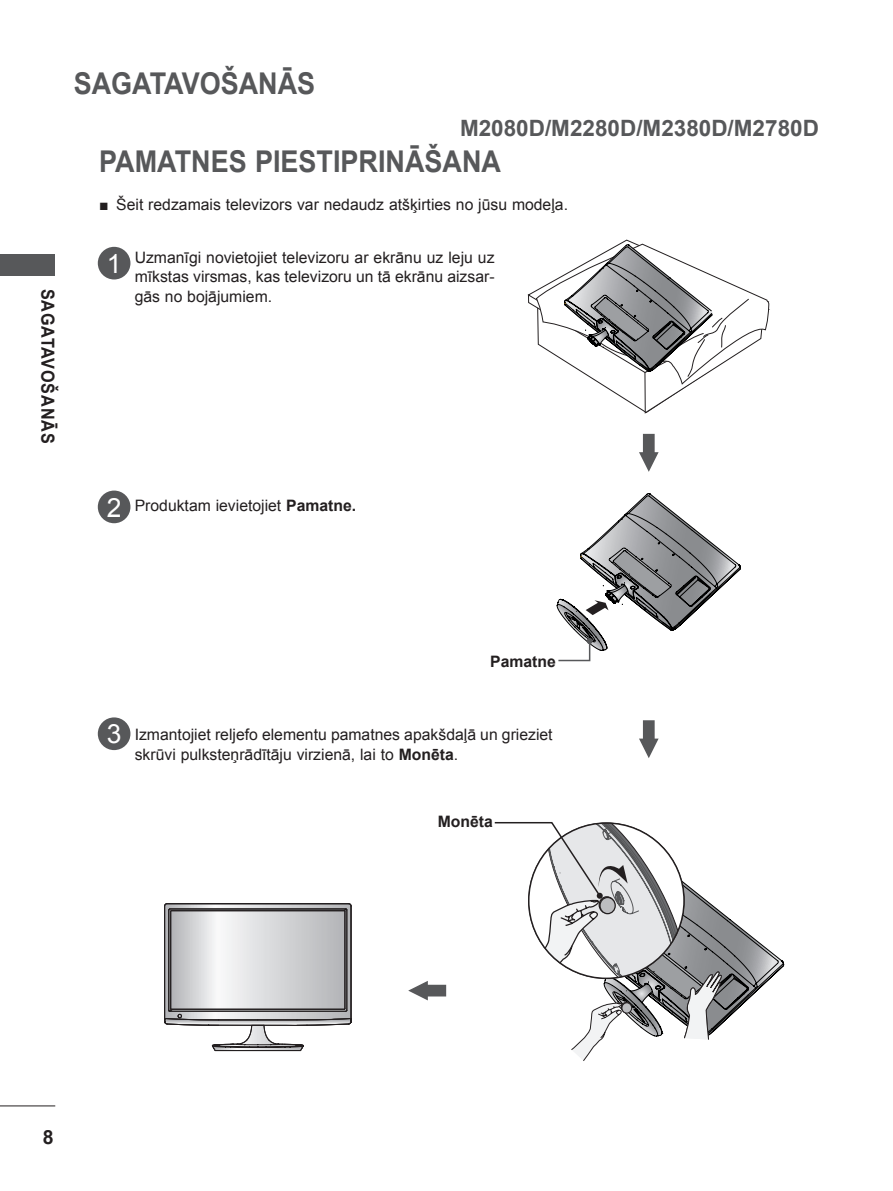
<style>
.page{position:relative;width:893px;height:1191px;background:#fff}
.page>*{position:absolute;margin:0;border:0;box-sizing:border-box;transform-origin:0 0}
.contents_body_head_2{font:700 30px "Arial";color:#57585a;scale:.9 1}
.body_main{font:26.4px "Arial";color:#fff}
.contents_body_head_1{font:700 22.5px "Arial";color:#57585a}
.t1{font:700 19.5px "Arial";color:#231f20}
.t2{font:700 18px "Arial";letter-spacing:.05em;color:#231f20;scale:.9 1}
.body_main-2{font:15.75px/19.5px "Arial";color:#231f20;text-align:justify}
.body_main_10_5pt{font:15.75px "Arial";color:#231f20}
.body_main-3{font:700 15.75px "Arial";color:#231f20}
.s1{font-weight:700}
</style>
<div class="page">
<hr style="left:0;top:1105px;width:55px;height:1px;background:#231f20">
<div style="left:0;top:254px;width:54px;height:21px;background:#57585a"></div>
<div style="left:98px;top:247px;width:32px;height:32px;background:#57585a;border-radius:50%"></div>
<div style="left:98px;top:490px;width:32px;height:33px;background:#57585a;border-radius:50%"></div>
<div style="left:98px;top:717px;width:32px;height:33px;background:#57585a;border-radius:50%"></div>
<svg style="left:639px;top:434px;width:20px;height:38px"></svg>
<svg style="left:639px;top:720px;width:20px;height:38px"></svg>
<svg style="left:527px;top:239px;width:243px;height:175px"></svg>
<svg style="left:408px;top:981px;width:38px;height:19px"></svg>
<svg style="left:494px;top:822px;width:290px;height:239px"></svg>
<svg style="left:557px;top:493px;width:184px;height:169px"></svg>
<svg style="left:164px;top:903px;width:188px;height:148px"></svg>
<p class="t2" style="left:60px;top:289px;width:173px;rotate:90deg">SAGATAVOŠANĀS</p>
<h1 class="contents_body_head_2" style="left:74px;top:64px;width:270px">SAGATAVOŠANĀS</h1>
<p class="contents_body_head_1" style="left:460px;top:113px;width:360px">M2080D/M2280D/M2380D/M2780D</p>
<p class="contents_body_head_2" style="left:99px;top:141px;width:448px">PAMATNES PIESTIPRINĀŠANA</p>
<p class="body_main_10_5pt" style="left:99px;top:194px;width:470px">■ Šeit redzamais televizors var nedaudz atšķirties no jūsu modeļa.</p>
<p class="body_main-2" style="left:135px;top:247px;width:361px">Uzmanīgi novietojiet televizoru ar ekrānu uz leju uz mīkstas virsmas, kas televizoru un tā ekrānu aizsar&shy;gās no bojājumiem.</p>
<p class="body_main" style="left:107px;top:246px;width:16px">1</p>
<p class="body_main" style="left:107px;top:490px;width:16px">2</p>
<p class="body_main-2" style="left:135px;top:495px;width:223px">Produktam ievietojiet <span class="s1">Pamatne.</span></p>
<p class="body_main-3" style="left:490px;top:651px;width:67px">Pamatne</p>
<p class="body_main" style="left:107px;top:717px;width:16px">3</p>
<p class="body_main-2" style="left:135px;top:725px;width:419px">Izmantojiet reljefo elementu pamatnes apakšdaļā un grieziet skrūvi pulksteņrādītāju virzienā, lai to <span class="s1">Monēta</span>.</p>
<p class="body_main-3" style="left:438px;top:811px;width:57px">Monēta</p>
<p class="t1" style="left:43px;top:1124px;width:12px">8</p>
</div>
